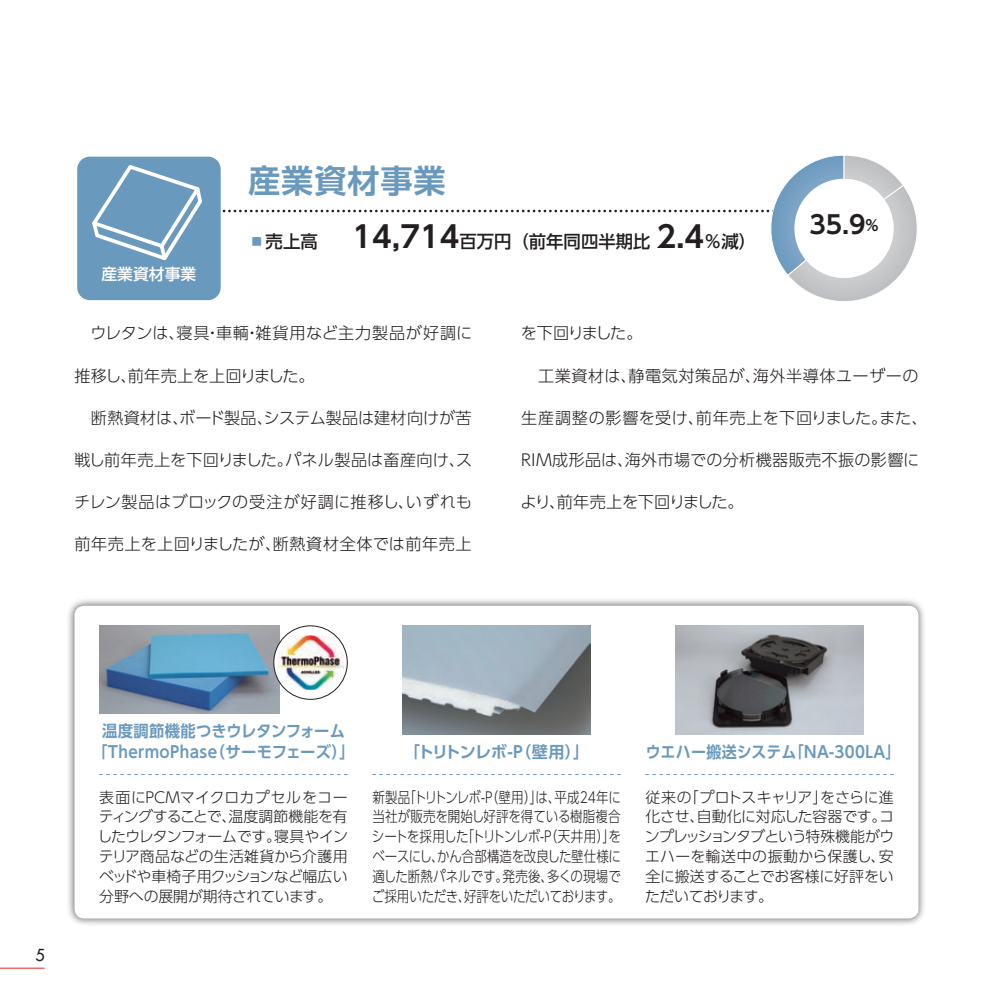
<style>
.page{position:relative;width:993px;height:993px;background:#fff}
.page>*{position:absolute;margin:0;border:0;box-sizing:border-box;transform-origin:0 0}
.t1{font:700 32.2px "UD Shin Go Pro De";letter-spacing:.025em;color:#6a99be}
.t2{font:700 24.85px "UD Shin Go Pro De";color:#231f20}
.t3{font:500 17.32px "UD Shin Go Pro";color:#231f20}
.t4{font:300 16.1px "UD Shin Go Pro";letter-spacing:.02em;color:#231f20}
.t5{font:700 16.1px/21.2px "UD Shin Go Pro De";letter-spacing:.02em;color:#6a99be;text-align:center;scale:.95 1}
.t6{font:300 16.1px "UD Shin Go Pro";letter-spacing:-.015em;color:#231f20}
.t7{font:300 16.1px "UD Shin Go Pro";letter-spacing:.045em;color:#231f20}
.t8{font:300 16.1px "UD Shin Go Pro";letter-spacing:-.005em;color:#231f20}
.t9{font:700 16.1px "UD Shin Go Pro De";letter-spacing:.02em;color:#6a99be;scale:.93 1}
.t10{font:700 16.1px "UD Shin Go Pro De";letter-spacing:-.05em;color:#6a99be}
.t11{font:300 16.1px "UD Shin Go Pro";letter-spacing:-.085em;color:#231f20}
.t12{font:500 16.1px "Futura Std";color:#231f20}
.t13{font:500 15.75px "UD Shin Go Pro";color:#fff}
.t14{font:300 14.88px/19.8px "UD Shin Go Pro";letter-spacing:-.01em;color:#231f20;text-align:justify}
.t15{font:300 14.88px/19.8px "UD Shin Go Pro";letter-spacing:-.01em;color:#231f20;text-align:justify;scale:.84 1}
.s1{color:#6a99be}
.s2{font-family:"UD Shin Go Pro De";font-weight:700;font-size:29.75px}
.s3{font-size:14.88px}
</style>
<div class="page">
<div style="left:66px;top:597px;width:860px;height:329px;background:#231f20;opacity:.75"></div>
<div style="left:74px;top:605px;width:844px;height:313px;background:#fff;border-radius:10px"></div>
<img style="left:675px;top:625px;width:188px;height:109px">
<div style="left:77px;top:157px;width:144px;height:143px;background:#6a99be;border-radius:13px"></div>
<svg style="left:89px;top:155px;width:828px;height:146px"></svg>
<div style="left:794px;top:179px;width:99px;height:99px;background:#fff;border-radius:50%"></div>
<img style="left:402px;top:625px;width:188px;height:109px">
<img style="left:99px;top:625px;width:181px;height:88px">
<svg style="left:274px;top:625px;width:73px;height:74px"></svg>
<img style="left:277px;top:635px;width:67px;height:54px">
<div style="left:273px;top:625px;width:74px;height:74px;border:1px solid #231f20;border-radius:50%"></div>
<hr style="left:0;top:967px;width:45px;height:1px;background:#ee1d23">
<p class="t13" style="left:101px;top:261px;width:96px">産業資材事業</p>
<h1 class="t1" style="left:248px;top:155px;width:232px">産業資材事業　</h1>
<p class="t3" style="left:248px;top:228px;width:509px"><span class="s1">▪</span>売上高　　<span class="s2">14,714</span>百万円（前年同四半期比 <span class="s2">2.4</span>％減）</p>
<h2 class="t2" style="left:809px;top:204px;width:71px">35.9<span class="s3">%</span></h2>
<p class="t7" style="left:74px;top:320px;width:399px">　ウレタンは、寝具・車輌・雑貨用など主力製品が好調に</p>
<p class="t6" style="left:74px;top:362px;width:242px">推移し、前年売上を上回りました。</p>
<p class="t8" style="left:74px;top:404px;width:398px">　断熱資材は、ボード製品、システム製品は建材向けが苦</p>
<p class="t4" style="left:74px;top:446px;width:399px">戦し前年売上を下回りました。パネル製品は畜産向け、ス</p>
<p class="t4" style="left:74px;top:489px;width:399px">チレン製品はブロックの受注が好調に推移し、いずれも</p>
<p class="t4" style="left:74px;top:531px;width:398px">前年売上を上回りましたが、断熱資材全体では前年売上</p>
<p class="t11" style="left:520px;top:320px;width:123px">を下回りました。</p>
<p class="t4" style="left:521px;top:362px;width:398px">　工業資材は、静電気対策品が、海外半導体ユーザーの</p>
<p class="t4" style="left:521px;top:404px;width:407px">生産調整の影響を受け、前年売上を下回りました。また、</p>
<p class="t4" style="left:521px;top:446px;width:399px">RIM成形品は、海外市場での分析機器販売不振の影響に</p>
<p class="t6" style="left:520px;top:489px;width:224px">より、前年売上を下回りました。</p>
<p class="t12" style="left:35px;top:944px;width:11px">5</p>
<p class="t5" style="left:92px;top:719px;width:278px">温度調節機能つきウレタンフォーム「ThermoPhase（サーモフェーズ）」</p>
<p class="t10" style="left:403px;top:738px;width:187px">「トリトンレボ-P（壁用）」</p>
<p class="t9" style="left:645px;top:738px;width:275px">ウエハー搬送システム「NA-300LA」</p>
<p class="t14" style="left:97px;top:786px;width:252px">表面にPCMマイクロカプセルをコーティングすることで、温度調節機能を有したウレタンフォームです。寝具やインテリア商品などの生活雑貨から介護用ベッドや車椅子用クッションなど幅広い分野への展開が期待されています。</p>
<p class="t14" style="left:644px;top:786px;width:251px">従来の「プロトスキャリア」をさらに進化させ、自動化に対応した容器です。コンプレッションタブという特殊機能がウエハーを輸送中の振動から保護し、安全に搬送することでお客様に好評をいただいております。</p>
<p class="t15" style="left:372px;top:786px;width:298px">新製品「トリトンレボ-P（壁用）」は、平成24年に当社が販売を開始し好評を得ている樹脂複合シートを採用した「トリトンレボ-P（天井用）」をベースにし、かん合部構造を改良した壁仕様に適した断熱パネルです。発売後、多くの現場でご採用いただき、好評をいただいております。</p>
</div>
